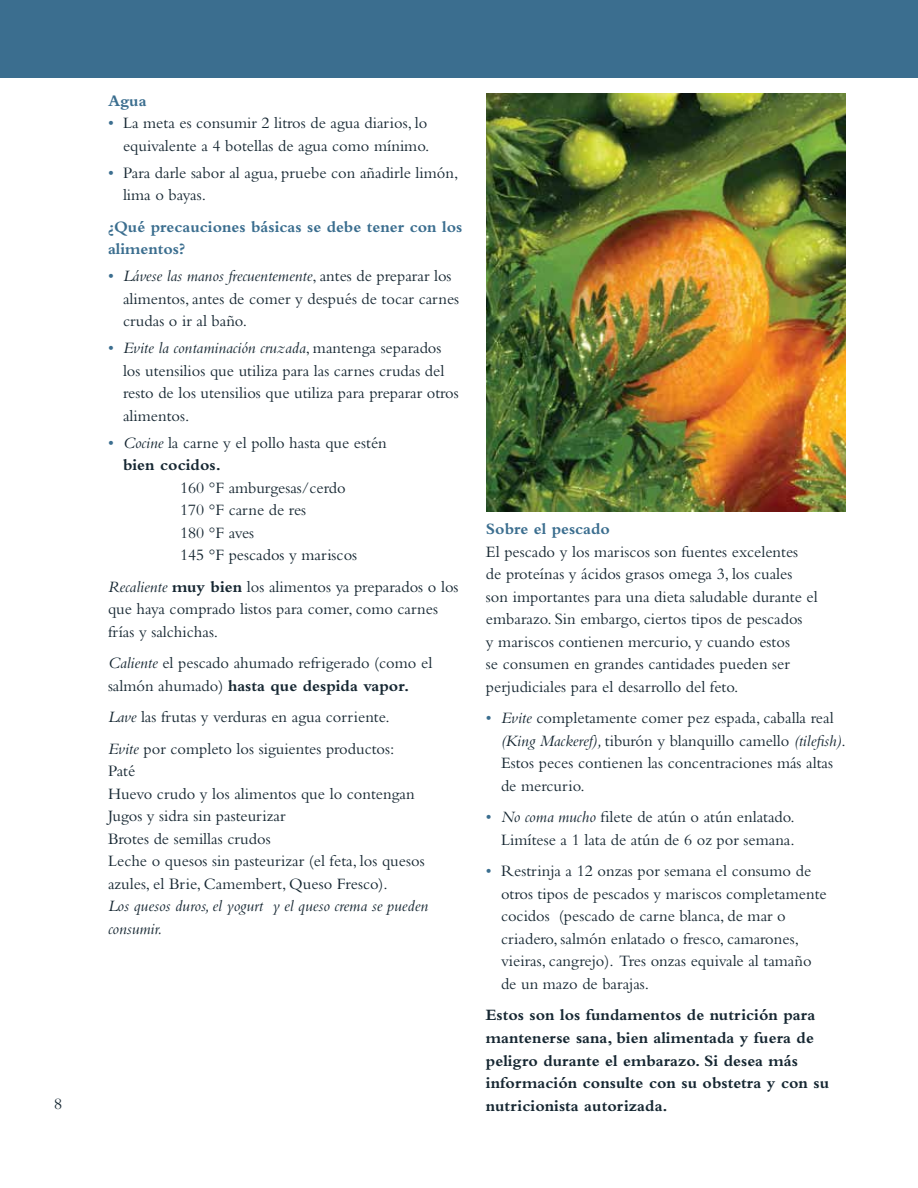
<style>
.page{position:relative;width:918px;height:1188px;background:#fff}
.page>*{position:absolute;margin:0;border:0;box-sizing:border-box;transform-origin:0 0}
.t1{font:16.5px/22.5px "Bembo Std";color:#162732}
.t2{font:700 16.5px/22.5px "Bembo Std";color:#162732}
.t3{font:700 16.5px/22.5px "Bembo Std";color:#3b6e8f}
.s1{color:#3b6e8f}
.s2{font-style:italic}
.s3{font-weight:700}
.s4{color:#12242f}
</style>
<div class="page">
<div style="left:0;top:0;width:918px;height:77px;background:#3b6e8f"></div>
<img style="left:486px;top:94px;width:360px;height:417px">
<p class="t1" style="left:54px;top:1092px;width:10px">8</p>
<p class="t3" style="left:108px;top:89px;width:40px">Agua</p>
<p class="t1" style="left:108px;top:111px;width:323px;text-align:right"><span class="s1">•</span> La meta es consumir 2 litros de agua diarios, lo equivalente a 4 botellas de agua como mínimo.</p>
<p class="t1" style="left:123px;top:161px;width:337px;text-indent:-15px"><span class="s1">•</span> Para darle sabor al agua, pruebe con añadirle limón, lima o bayas.</p>
<p class="t3" style="left:108px;top:215px;width:356px">¿Qué precauciones básicas se debe tener con los alimentos?</p>
<p class="t1" style="left:123px;top:264px;width:338px;text-indent:-15px"><span class="s1">•</span> <span class="s2">Lávese las manos frecuentemente</span>, antes de preparar los alimentos, antes de comer y después de tocar carnes crudas o ir al baño.</p>
<p class="t1" style="left:123px;top:336px;width:337px;text-indent:-15px"><span class="s1">•</span> <span class="s2">Evite la contaminación cruzada</span>, mantenga separados los utensilios que utiliza para las carnes crudas del resto de los utensilios que utiliza para preparar otros alimentos.</p>
<p class="t1" style="left:123px;top:431px;width:265px;text-indent:-15px"><span class="s1">•</span> <span class="s2">Cocine</span> la carne y el pollo hasta que estén <span class="s3">bien cocidos.</span></p>
<p class="t1" style="left:180px;top:476px;width:167px">160 °F amburgesas/cerdo<br>170 °F carne de res<br>180 °F aves</p>
<p class="t1" style="left:108px;top:539px;width:352px;line-height:31.5px;text-indent:72px"><span class="s4">145 °F pescados y mariscos<br></span><span class="s2">Recaliente</span> <span class="s3">muy bien</span> los alimentos ya preparados o los</p>
<p class="t1" style="left:108px;top:597px;width:332px">que haya comprado listos para comer, como carnes frías y salchichas.</p>
<p class="t1" style="left:108px;top:651px;width:326px"><span class="s2">Caliente</span> el pescado ahumado refrigerado (como el salmón ahumado) <span class="s3">hasta que despida vapor.</span></p>
<p class="t1" style="left:108px;top:701px;width:288px;line-height:31.5px"><span class="s2">Lave</span> las frutas y verduras en agua corriente.<br><span class="s2">Evite</span> por completo los siguientes productos:</p>
<p class="t1" style="left:108px;top:759px;width:322px">Paté<br>Huevo crudo y los alimentos que lo contengan<br>Jugos y sidra sin pasteurizar<br>Brotes de semillas crudos<br>Leche o quesos sin pasteurizar (el feta, los quesos azules, el Brie, Camembert, <span class="s4">Queso Fresco</span>).<br><span class="s2">Los quesos duros, el yogurt y el queso crema se pueden consumir.</span></p>
<p class="t3" style="left:486px;top:518px;width:126px">Sobre el pescado</p>
<p class="t1" style="left:486px;top:540px;width:333px">El pescado y los mariscos son fuentes excelentes de proteínas y ácidos grasos omega 3, los cuales son importantes para una dieta saludable durante el embarazo. Sin embargo, ciertos tipos de pescados<br>y mariscos contienen mercurio, y cuando estos<br>se consumen en grandes cantidades pueden ser perjudiciales para el desarrollo del feto.</p>
<p class="t1" style="left:501px;top:707px;width:346px;text-indent:-15px"><span class="s1">•</span> <span class="s2">Evite</span> completamente comer pez espada, caballa real <span class="s2">(King Mackeref),</span> tiburón y blanquillo camello <span class="s2">(tilefish)</span>.<br>Estos peces contienen las concentraciones más altas de mercurio.</p>
<p class="t1" style="left:486px;top:806px;width:310px;text-align:right"><span class="s1">•</span> <span class="s2">No coma mucho</span> filete de atún o atún enlatado.<br>Limítese a 1 lata de atún de 6 oz por semana.</p>
<p class="t1" style="left:501px;top:860px;width:327px;text-indent:-15px"><span class="s1">•</span> Restrinja a 12 onzas por semana el consumo de otros tipos de pescados y mariscos completamente cocidos (pescado de carne blanca, de mar o criadero, salmón enlatado o fresco, camarones, vieiras, cangrejo). Tres onzas equivale al tamaño de un mazo de barajas.</p>
<p class="t2" style="left:486px;top:1004px;width:345px">Estos son los fundamentos de nutrición para mantenerse sana, bien alimentada y fuera de peligro durante el embarazo. Si desea más información consulte con su obstetra y con su nutricionista autorizada.</p>
</div>
